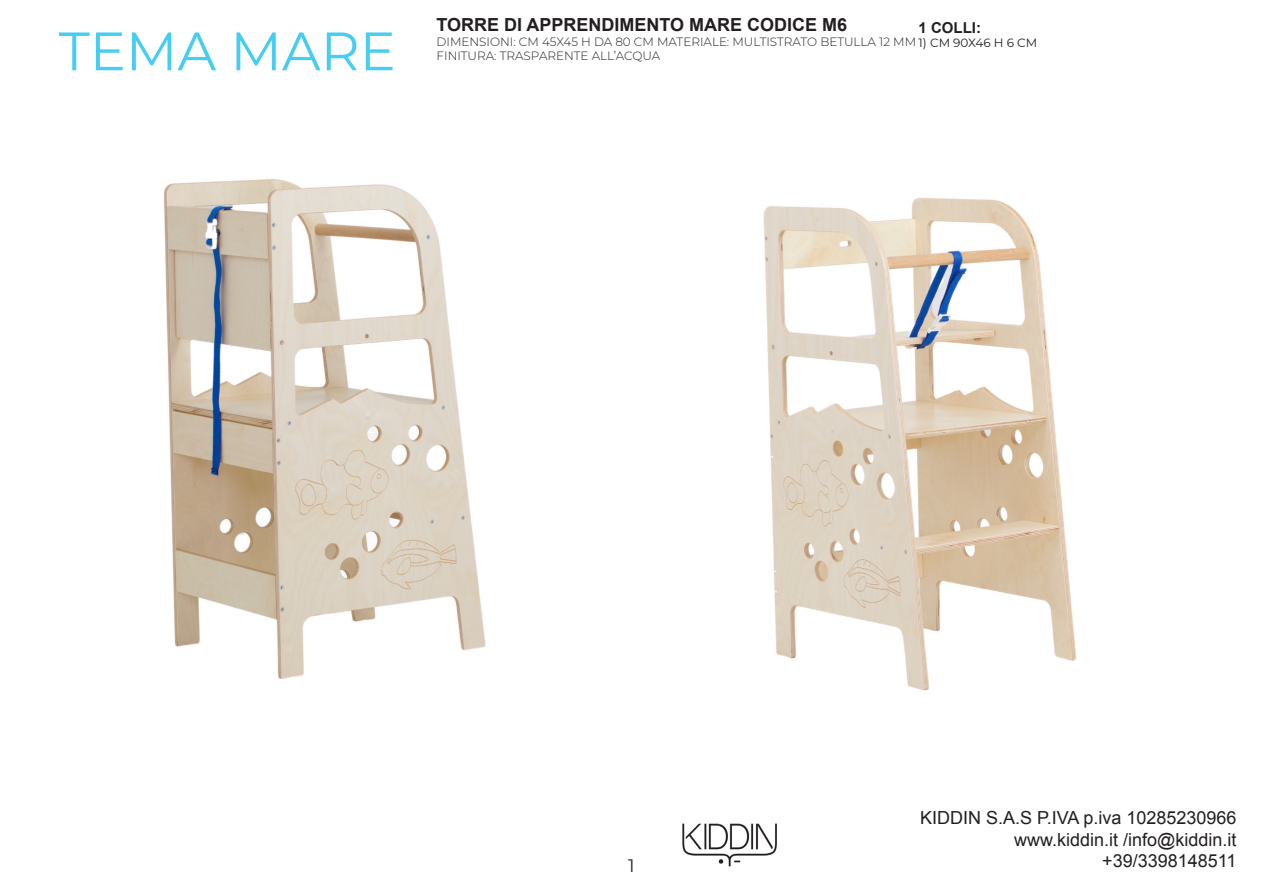
<style>
.page{position:relative;width:1263px;height:893px;background:#fff}
.page>*{position:absolute;margin:0;border:0;box-sizing:border-box;transform-origin:0 0}
.t1{font:54px "Montserrat";color:#46cdf2}
.t2{font:18px/21.6px "Arial";color:#231f20;text-align:right}
.t3{font:700 18px "Arial";color:#231f20}
.t4{font:18px "Montserrat";color:#231f20}
.t5{font:700 15px "Arial";color:#231f20}
.t6{font:300 12px "Montserrat";color:#231f20}
.t7{font:12px "Montserrat";color:#231f20}
</style>
<div class="page">
<img style="left:682px;top:823px;width:95px;height:44px">
<img style="left:164px;top:179px;width:322px;height:500px">
<img style="left:763px;top:197px;width:314px;height:494px">
<h1 class="t1" style="left:59px;top:14px;width:339px">TEMA MARE</h1>
<p class="t3" style="left:436px;top:13px;width:412px">TORRE DI APPRENDIMENTO MARE CODICE M6</p>
<p class="t6" style="left:436px;top:33px;width:481px">DIMENSIONI: CM 45X45 H DA 80 CM MATERIALE: MULTISTRATO BETULLA 12 MM</p>
<p class="t5" style="left:919px;top:17px;width:64px">1 COLLI:</p>
<p class="t7" style="left:919px;top:34px;width:120px">1) CM 90X46 H 6 CM</p>
<p class="t6" style="left:436px;top:47px;width:225px">FINITURA: TRASPARENTE ALL’ACQUA</p>
<h2 class="t4" style="left:628px;top:853px;width:8px">1</h2>
<h2 class="t2" style="left:920px;top:807px;width:318px">KIDDIN S.A.S P.IVA p.iva 10285230966 www.kiddin.it /info@kiddin.it +39/3398148511</h2>
</div>
